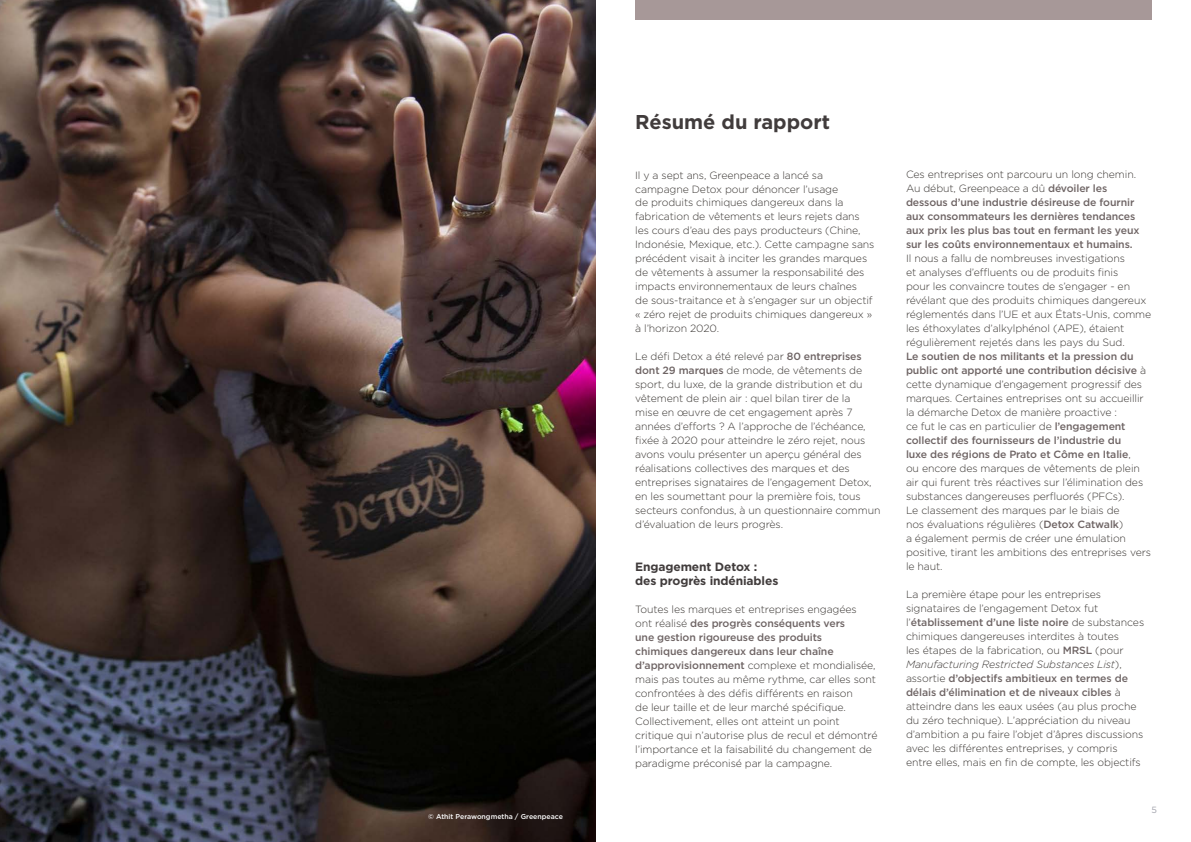
<style>
.page{position:relative;width:1191px;height:842px;background:#fff}
.page>*{position:absolute;margin:0;border:0;box-sizing:border-box;transform-origin:0 0}
.t1{font:700 20px "Gotham";color:#413c3c}
.t2{font:700 12px/14px "Gotham";letter-spacing:-.01em;color:#413c3c}
.t3{font:300 10.5px/14px "Gotham";letter-spacing:-.01em;color:#3c3835}
.t4{font:500 10.5px/14px "Gotham";letter-spacing:-.01em;color:#6e6464}
.t5{font:9px "Gotham";color:#a1a2ab}
.t6{font:500 7px "Gotham";color:#fff}
.s1{font-weight:500;color:#6e6464}
.s2{font-weight:300;color:#3c3835}
.s3{font-style:italic}
</style>
<div class="page">
<img style="left:0;top:0;width:595px;height:842px">
<div style="left:635px;top:0;width:516px;height:20px;background:#a79898"></div>
<p class="t6" style="left:428px;top:812px;width:136px">© Athit Perawongmetha / Greenpeace</p>
<h1 class="t1" style="left:635px;top:109px;width:196px">Résumé du rapport</h1>
<p class="t3" style="left:635px;top:167px;width:241px">Il y a sept ans, Greenpeace a lancé sa campagne Detox pour dénoncer l’usage<br>de produits chimiques dangereux dans la fabrication de vêtements et leurs rejets dans les cours d’eau des pays producteurs (Chine, Indonésie, Mexique, etc.). Cette campagne sans précédent visait à inciter les grandes marques de vêtements à assumer la responsabilité des impacts environnementaux de leurs chaînes<br>de sous-traitance et à s’engager sur un objectif « zéro rejet de produits chimiques dangereux » à l’horizon 2020.</p>
<p class="t3" style="left:635px;top:349px;width:247px">Le défi Detox a été relevé par <span class="s1">80 entreprises dont 29 marques</span> de mode, de vêtements de sport, du luxe, de la grande distribution et du vêtement de plein air : quel bilan tirer de la<br>mise en œuvre de cet engagement après 7 années d’efforts ? A l’approche de l’échéance, fixée à 2020 pour atteindre le zéro rejet, nous avons voulu présenter un aperçu général des réalisations collectives des marques et des entreprises signataires de l’engagement Detox, en les soumettant pour la première fois, tous secteurs confondus, à un questionnaire commun d’évaluation de leurs progrès.</p>
<p class="t2" style="left:635px;top:559px;width:145px">Engagement Detox : des progrès indéniables</p>
<p class="t3" style="left:635px;top:601px;width:244px">Toutes les marques et entreprises engagées<br>ont réalisé <span class="s1">des progrès conséquents vers<br>une gestion rigoureuse des produits chimiques dangereux dans leur chaîne d’approvisionnement</span> complexe et mondialisée, mais pas toutes au même rythme, car elles sont confrontées à des défis différents en raison<br>de leur taille et de leur marché spécifique.<br>Collectivement, elles ont atteint un point critique qui n’autorise plus de recul et démontré l’importance et la faisabilité du changement de paradigme préconisé par la campagne.</p>
<p class="t4" style="left:906px;top:168px;width:235px"><span class="s2">Ces entreprises ont parcouru un long chemin.<br>Au début, Greenpeace a dû</span> dévoiler les dessous d’une industrie désireuse de fournir aux consommateurs les dernières tendances aux prix les plus bas tout en fermant les yeux sur les coûts environnementaux et humains.</p>
<p class="t3" style="left:906px;top:251px;width:247px">Il nous a fallu de nombreuses investigations<br>et analyses d’effluents ou de produits finis<br>pour les convaincre toutes de s’engager - en révélant que des produits chimiques dangereux réglementés dans l’UE et aux États-Unis, comme les éthoxylates d’alkylphénol (APE), étaient régulièrement rejetés dans les pays du Sud.</p>
<p class="t3" style="left:906px;top:349px;width:247px"><span class="s1">Le soutien de nos militants et la pression du public ont apporté une contribution décisive</span> à cette dynamique d’engagement progressif des marques. Certaines entreprises ont su accueillir la démarche Detox de manière proactive :<br>ce fut le cas en particulier de <span class="s1">l’engagement collectif des fournisseurs de l’industrie du<br>luxe des régions de Prato et Côme en Italie</span>,<br>ou encore des marques de vêtements de plein air qui furent très réactives sur l’élimination des substances dangereuses perfluorés (PFCs).<br>Le classement des marques par le biais de<br>nos évaluations régulières (<span class="s1">Detox Catwalk</span>)<br>a également permis de créer une émulation positive, tirant les ambitions des entreprises vers le haut.</p>
<p class="t3" style="left:906px;top:587px;width:240px">La première étape pour les entreprises signataires de l’engagement Detox fut l’<span class="s1">établissement d’une liste noire</span> de substances chimiques dangereuses interdites à toutes<br>les étapes de la fabrication, ou <span class="s1">MRSL</span> (pour <span class="s3">Manufacturing Restricted Substances List</span>), assortie <span class="s1">d’objectifs ambitieux en termes de délais d’élimination et de niveaux cibles</span> à atteindre dans les eaux usées (au plus proche du zéro technique). L’appréciation du niveau d’ambition a pu faire l’objet d’âpres discussions avec les différentes entreprises, y compris entre elles, mais en fin de compte, les objectifs</p>
<p class="t5" style="left:1151px;top:804px;width:7px">5</p>
</div>
